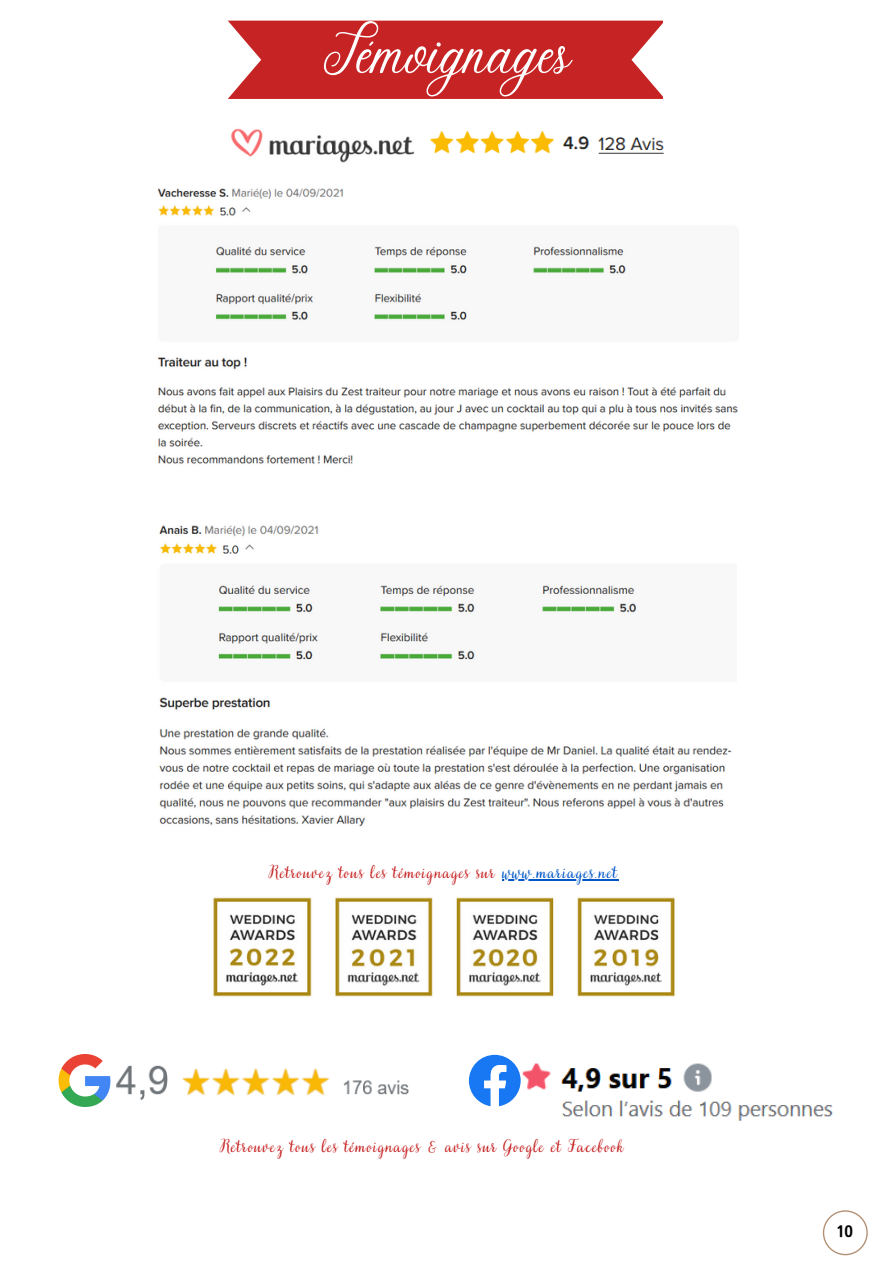
<style>
.page{position:relative;width:893px;height:1264px;background:#fff}
.page>*{position:absolute;margin:0;border:0;box-sizing:border-box;transform-origin:0 0}
.t1{font:64.5px "Stoic";color:#fff}
.t2{font:18.3px "Dumondi SBSC";color:#000}
.t3{font:16.5px "Very Berry Pro";letter-spacing:.07em;color:#c62424}
.s1{color:#0157c6}
</style>
<div class="page">
<svg style="left:228px;top:21px;width:435px;height:78px;background:#ca3333"></svg>
<img style="left:159px;top:525px;width:573px;height:301px">
<img style="left:157px;top:188px;width:581px;height:276px">
<img style="left:213px;top:897px;width:462px;height:100px">
<svg style="left:822px;top:1210px;width:45px;height:45px"></svg>
<img style="left:116px;top:1065px;width:293px;height:35px">
<img style="left:520px;top:1063px;width:313px;height:58px">
<svg style="left:469px;top:1054px;width:51px;height:52px"></svg>
<img style="left:58px;top:1054px;width:52px;height:52px">
<img style="left:430px;top:130px;width:234px;height:24px">
<img style="left:231px;top:128px;width:184px;height:35px">
<hr style="left:502px;top:879px;width:116px;height:1px;background:#0157c6">
<h1 class="t1" style="left:323px;top:21px;width:247px">Témoignages</h1>
<p class="t3" style="left:269px;top:861px;width:349px">Retrouvez tous les témoignages sur <span class="s1">www.mariages.net</span></p>
<p class="t3" style="left:220px;top:1134px;width:404px">Retrouvez tous les témoignages &amp; avis sur Google et Facebook</p>
<p class="t2" style="left:837px;top:1219px;width:17px">10</p>
</div>
